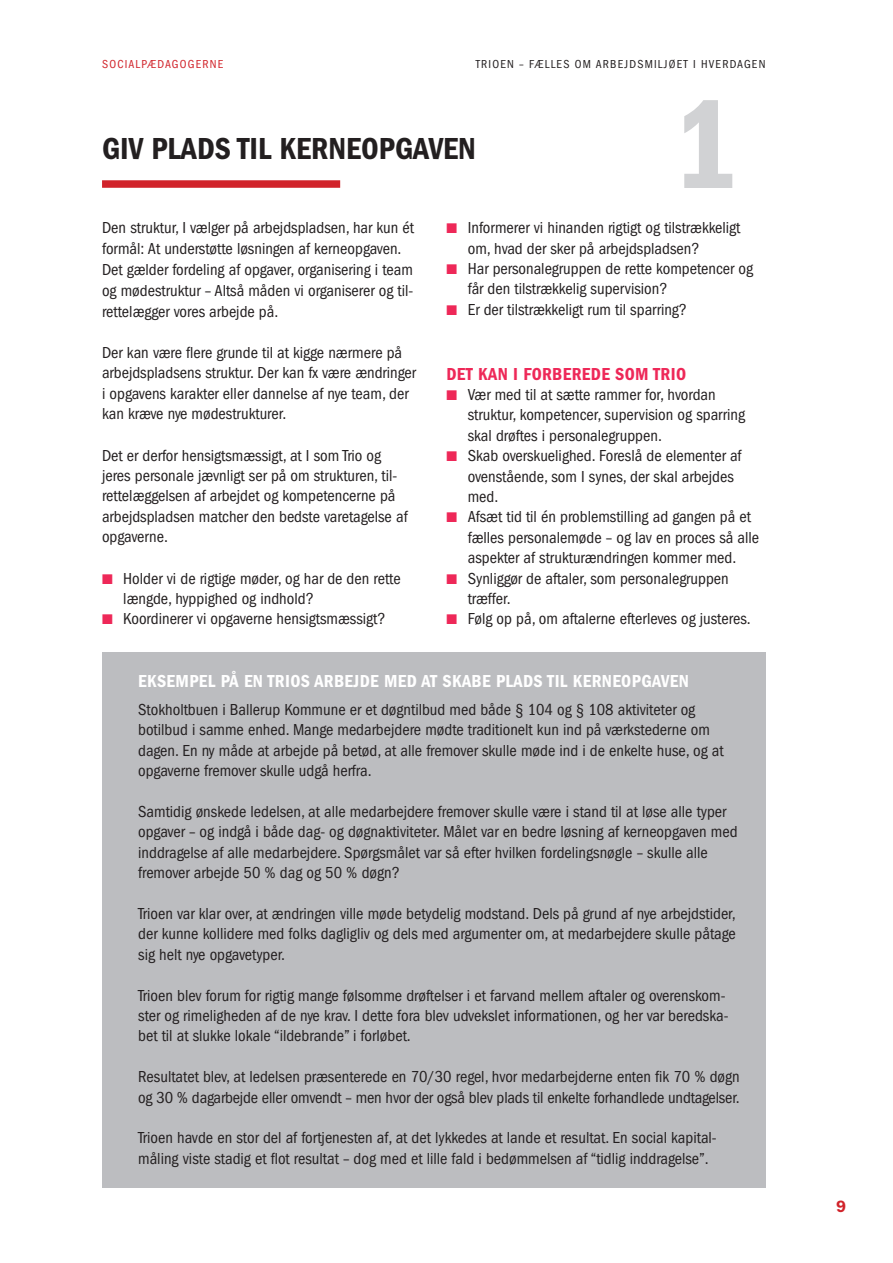
<style>
.page{position:relative;width:893px;height:1263px;background:#fff}
.page>*{position:absolute;margin:0;border:0;box-sizing:border-box;transform-origin:0 0}
.t1{font:130.5px "ITC Franklin Gothic Std Dm Cd";color:#d1d2d4}
.t2{font:31.5px "ITC Franklin Gothic Std Dm Cd";color:#231f20}
.t3{font:18px "ITC Franklin Gothic Std Dm Cd";letter-spacing:.02em;color:#fff}
.t4{font:18px "ITC Franklin Gothic Std Dm Cd";letter-spacing:.02em;color:#ee2858}
.t5{font:condensed 16.5px/20.4px "ITC Franklin Gothic Std";color:#231f20}
.t6{font:600 16.5px "ITC Franklin Gothic Std";color:#d1232a}
.t7{font:condensed 12px "ITC Franklin Gothic Std";letter-spacing:.1em;color:#231f20}
.t8{font:condensed 12px "ITC Franklin Gothic Std";letter-spacing:.1em;color:#d1232a}
.s1{color:#ee2858}
</style>
<div class="page">
<div style="left:102px;top:180px;width:238px;height:8px;background:#d1232a"></div>
<div style="left:102px;top:652px;width:663px;height:536px;background:#bcbdc0"></div>
<p class="t8" style="left:102px;top:57px;width:123px">SOCIALPÆDAGOGERNE</p>
<p class="t7" style="left:476px;top:57px;width:291px">TRIOEN – FÆLLES OM ARBEJDSMILJØET I HVERDAGEN</p>
<h2 class="t2" style="left:102px;top:131px;width:375px">GIV PLADS TIL KERNEOPGAVEN</h2>
<h1 class="t1" style="left:672px;top:70px;width:68px">1</h1>
<p class="t5" style="left:102px;top:217px;width:314px;line-height:21px">Den struktur, I vælger på arbejdspladsen, har kun ét formål: At understøtte løsningen af kerneopgaven.<br>Det gælder fordeling af opgaver, organisering i team og mødestruktur – Altså måden vi organiserer og til&shy;rettelægger vores arbejde på.</p>
<p class="t5" style="left:102px;top:342px;width:315px">Der kan være flere grunde til at kigge nærmere på arbejdspladsens struktur. Der kan fx være ændringer i opgavens karakter eller dannelse af nye team, der kan kræve nye mødestrukturer.</p>
<p class="t5" style="left:102px;top:445px;width:307px">Det er derfor hensigtsmæssigt, at I som Trio og jeres personale jævnligt ser på om strukturen, til&shy;rettelæggelsen af arbejdet og kompetencerne på arbejdspladsen matcher den bedste varetagelse af opgaverne.</p>
<p class="t5" style="left:123px;top:568px;width:279px;text-indent:-21px"><span class="s1">■</span> Holder vi de rigtige møder, og har de den rette længde, hyppighed og indhold?</p>
<p class="t5" style="left:102px;top:609px;width:285px"><span class="s1">■</span> Koordinerer vi opgaverne hensigtsmæssigt?</p>
<p class="t5" style="left:468px;top:217px;width:274px;line-height:21px;text-indent:-21px"><span class="s1">■</span> Informerer vi hinanden rigtigt og tilstrækkeligt om, hvad der sker på arbejdspladsen?</p>
<p class="t5" style="left:468px;top:258px;width:287px;text-indent:-21px"><span class="s1">■</span> Har personalegruppen de rette kompetencer og får den tilstrækkelig supervision?</p>
<p class="t5" style="left:446px;top:299px;width:242px"><span class="s1">■</span> Er der tilstrækkeligt rum til sparring?</p>
<p class="t4" style="left:446px;top:363px;width:241px">DET KAN I FORBEREDE SOM TRIO</p>
<p class="t5" style="left:468px;top:384px;width:279px;text-indent:-21px"><span class="s1">■</span> Vær med til at sætte rammer for, hvordan struktur, kompetencer, supervision og sparring skal drøftes i personalegruppen.</p>
<p class="t5" style="left:468px;top:446px;width:275px;text-indent:-21px"><span class="s1">■</span> Skab overskuelighed. Foreslå de elementer af ovenstående, som I synes, der skal arbejdes med.</p>
<p class="t5" style="left:468px;top:507px;width:293px;text-indent:-21px"><span class="s1">■</span> Afsæt tid til én problemstilling ad gangen på et fælles personalemøde – og lav en proces så alle aspekter af strukturændringen kommer med.</p>
<p class="t5" style="left:468px;top:568px;width:263px;text-indent:-21px"><span class="s1">■</span> Synliggør de aftaler, som personalegruppen træffer.</p>
<p class="t5" style="left:446px;top:609px;width:306px"><span class="s1">■</span> Følg op på, om aftalerne efterleves og justeres.</p>
<p class="t3" style="left:138px;top:671px;width:552px">EKSEMPEL PÅ EN TRIOS ARBEJDE MED AT SKABE PLADS TIL KERNEOPGAVEN</p>
<p class="t5" style="left:138px;top:699px;width:587px">Stokholtbuen i Ballerup Kommune er et døgntilbud med både § 104 og § 108 aktiviteter og botilbud i samme enhed. Mange medarbejdere mødte traditionelt kun ind på værkstederne om dagen. En ny måde at arbejde på betød, at alle fremover skulle møde ind i de enkelte huse, og at opgaverne fremover skulle udgå herfra.</p>
<p class="t5" style="left:138px;top:801px;width:601px">Samtidig ønskede ledelsen, at alle medarbejdere fremover skulle være i stand til at løse alle typer opgaver – og indgå i både dag- og døgnaktiviteter. Målet var en bedre løsning af kerneopgaven med inddragelse af alle medarbejdere. Spørgsmålet var så efter hvilken fordelingsnøgle – skulle alle fremover arbejde 50 % dag og 50 % døgn?</p>
<p class="t5" style="left:138px;top:903px;width:599px;text-align:justify">Trioen var klar over, at ændringen ville møde betydelig modstand. Dels på grund af nye arbejdstider, der kunne kollidere med folks dagligliv og dels med argumenter om, at medarbejdere skulle påtage sig helt nye opgavetyper.</p>
<p class="t5" style="left:138px;top:985px;width:592px">Trioen blev forum for rigtig mange følsomme drøftelser i et farvand mellem aftaler og overenskom&shy;ster og rimeligheden af de nye krav. I dette fora blev udvekslet informationen, og her var beredska&shy;bet til at slukke lokale “ildebrande” i forløbet.</p>
<p class="t5" style="left:138px;top:1067px;width:603px">Resultatet blev, at ledelsen præsenterede en 70/30 regel, hvor medarbejderne enten fik 70 % døgn og 30 % dagarbejde eller omvendt – men hvor der også blev plads til enkelte forhandlede undtagelser.</p>
<p class="t5" style="left:138px;top:1128px;width:579px">Trioen havde en stor del af fortjenesten af, at det lykkedes at lande et resultat. En social kapital&shy;måling viste stadig et flot resultat – dog med et lille fald i bedømmelsen af “tidlig inddragelse”.</p>
<p class="t6" style="left:836px;top:1196px;width:11px">9</p>
</div>
